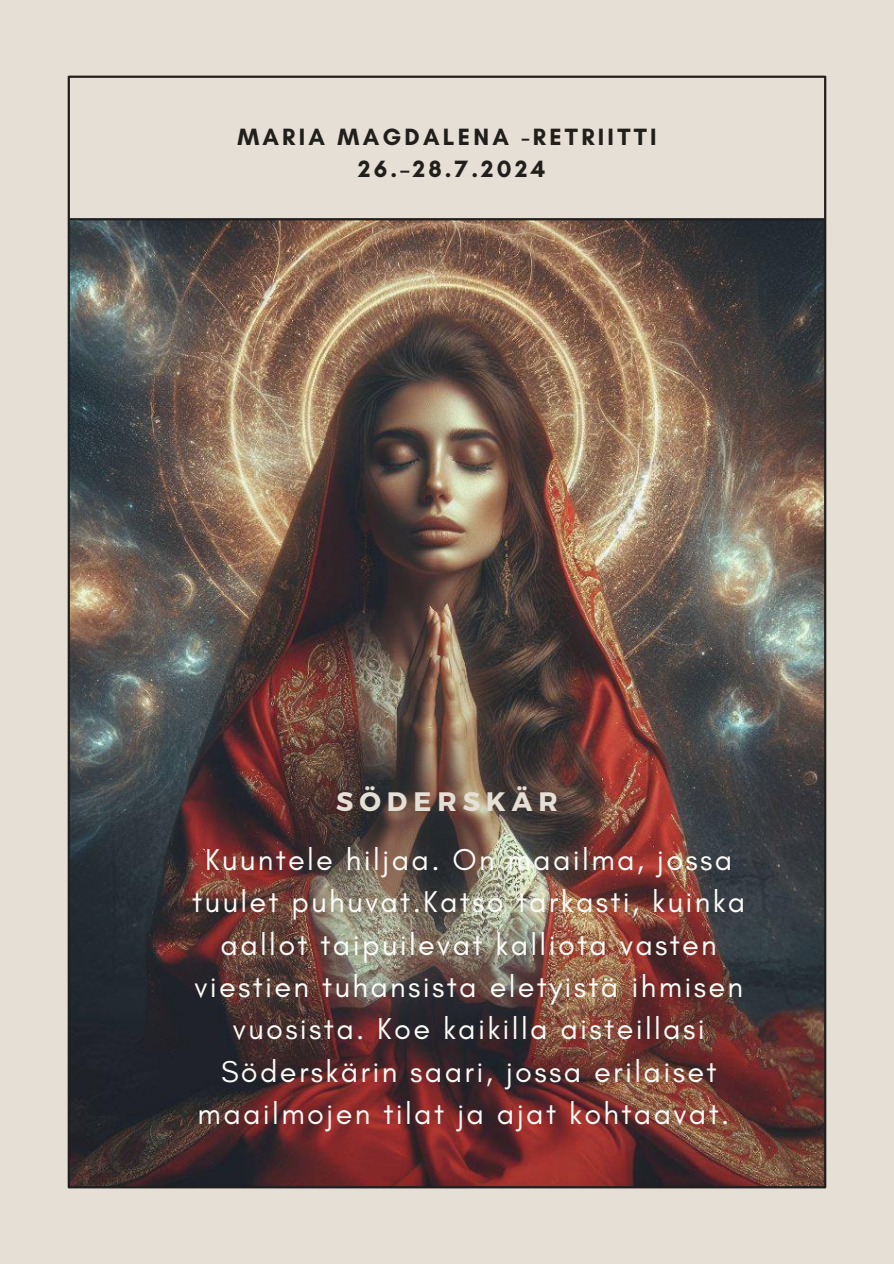
<style>
.page{position:relative;width:894px;height:1264px;background:#fff}
.page>*{position:absolute;margin:0;border:0;box-sizing:border-box;transform-origin:0 0}
.t1{font:30.75px/42.5px "Glacial Indifference";letter-spacing:.075em;color:#fcfbf8;text-align:center}
.t2{font:700 26.7px "Montserrat";letter-spacing:.225em;color:#e6dfd5}
.t3{font:700 24px "Glacial Indifference";letter-spacing:.135em;color:#211f1c}
</style>
<div class="page">
<div style="left:0;top:0;width:893px;height:1263px;background:#e6dfd5"></div>
<img style="left:70px;top:220px;width:753px;height:966px">
<hr style="left:69px;top:218px;width:756px;height:2px;background:#1f1f1f">
<hr style="left:69px;top:1186px;width:756px;height:2px;background:#1f1f1f">
<hr style="left:70px;top:76px;width:753px;height:2px;background:#211f1c">
<hr style="left:68px;top:77px;width:2px;height:1110px;background:#211f1c">
<hr style="left:823px;top:77px;width:3px;height:1110px;background:#211f1c">
<h2 class="t3" style="left:237px;top:122px;width:420px">MARIA MAGDALENA -RETRIITTI</h2>
<h1 class="t3" style="left:358px;top:154px;width:188px">26.–28.7.2024</h1>
<p class="t2" style="left:336px;top:784px;width:223px">SÖDERSKÄR</p>
<p class="t1" style="left:192px;top:837px;width:554px">Kuuntele hiljaa. On maailma, jossa tuulet puhuvat.Katso tarkasti, kuinka aallot taipuilevat kalliota vasten viestien tuhansista eletyistä ihmisen vuosista. Koe kaikilla aisteillasi Söderskärin saari, jossa erilaiset maailmojen tilat ja ajat kohtaavat.</p>
</div>
